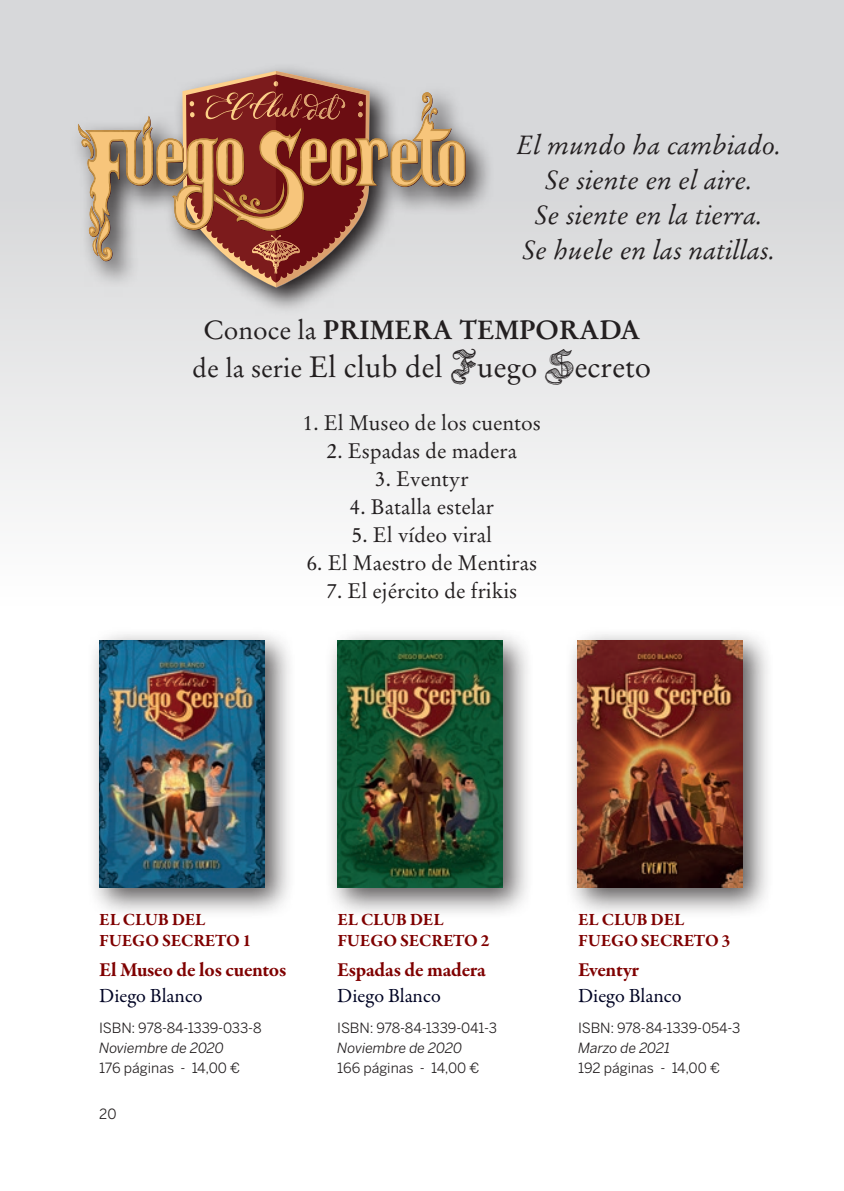
<style>
.page{position:relative;width:844px;height:1191px;background:#fff}
.page>*{position:absolute;margin:0;border:0;box-sizing:border-box;transform-origin:0 0}
.TEXTO_GENERAL{font:29.4px "Stempel Garamond LT Std";color:#231f20}
.TEXTO_GENERAL-2{font:italic 26.25px/35px "Stempel Garamond LT Std";color:#231f20;text-align:center}
.TEXTO_GENERAL-3{font:700 26.25px "Stempel Garamond LT Std";color:#231f20}
.TEXTO_GENERAL-4{font:21px "Stempel Garamond LT Std";color:#231f20}
.subtitulo{font:700 20.12px "Garamond Premr Pro";letter-spacing:-.01em;color:#7f0100}
.autor{font:20.12px "Garamond Premr Pro";color:#000424}
.titulo{font:20.12px "Garamond Premr Pro";color:#000424}
.titulo-2{font:700 20.12px "Garamond Premr Pro";letter-spacing:-.015em;color:#7f0100}
.titulo-3{font:700 17.5px/21px "Garamond Premr Pro";letter-spacing:-.01em;color:#7f0100}
.datos{font:14px "Benton Sans";letter-spacing:-.01em;color:#231f20}
.datos-2{font:italic 14px "Benton Sans";color:#231f20}
.s1{font-weight:400}
.s2{font-size:26.25px}
.s3{font-family:"Sketch Gothic School";font-size:39.9px}
</style>
<div class="page">
<div style="left:0;top:0;width:843px;height:696px;background:linear-gradient(to bottom,#cecfd2,#fff)"></div>
<svg style="left:69px;top:62px;width:425px;height:253px;background:#d7d7d8"></svg>
<svg style="left:78px;top:71px;width:388px;height:217px;background:#b38f80"></svg>
<div style="left:86px;top:627px;width:210px;height:292px;background:#231f20;opacity:.75"></div>
<img style="left:99px;top:640px;width:165px;height:247px">
<div style="left:324px;top:627px;width:210px;height:292px;background:#231f20;opacity:.75"></div>
<img style="left:337px;top:640px;width:165px;height:247px">
<div style="left:564px;top:627px;width:210px;height:292px;background:#231f20;opacity:.75"></div>
<img style="left:577px;top:640px;width:165px;height:247px">
<p class="TEXTO_GENERAL-2" style="left:516px;top:128px;width:267px">El mundo ha cambiado.<br>Se siente en el aire.<br>Se siente en la tierra.<br>Se huele en las natillas.</p>
<p class="TEXTO_GENERAL-3" style="left:203px;top:313px;width:438px"><span class="s1">Conoce la</span> PRIMERA TEMPORADA</p>
<p class="TEXTO_GENERAL" style="left:193px;top:349px;width:460px"><span class="s2">de la serie</span> El club del <span class="s3">F</span>uego <span class="s3">S</span>ecreto</p>
<p class="TEXTO_GENERAL-4" style="left:303px;top:410px;width:240px">1. El Museo de los cuentos</p>
<p class="TEXTO_GENERAL-4" style="left:327px;top:438px;width:192px">2. Espadas de madera</p>
<p class="TEXTO_GENERAL-4" style="left:375px;top:466px;width:95px">3. Eventyr</p>
<p class="TEXTO_GENERAL-4" style="left:350px;top:494px;width:146px">4. Batalla estelar</p>
<p class="TEXTO_GENERAL-4" style="left:352px;top:522px;width:142px">5. El vídeo viral</p>
<p class="TEXTO_GENERAL-4" style="left:306px;top:550px;width:232px">6. El Maestro de Mentiras</p>
<p class="TEXTO_GENERAL-4" style="left:326px;top:578px;width:192px">7. El ejército de frikis</p>
<p class="titulo-3" style="left:99px;top:909px;width:154px">EL CLUB DEL<br>FUEGO SECRETO 1</p>
<p class="subtitulo" style="left:99px;top:957px;width:189px">El Museo de los cuentos</p>
<p class="autor" style="left:99px;top:983px;width:105px">Diego Blanco</p>
<p class="datos" style="left:99px;top:1019px;width:164px">ISBN: 978-84-1339-033-8</p>
<p class="datos-2" style="left:99px;top:1039px;width:126px">Noviembre de 2020</p>
<p class="datos" style="left:99px;top:1059px;width:142px">176 páginas - 14,00 €</p>
<p class="datos" style="left:99px;top:1105px;width:19px">20</p>
<p class="titulo-3" style="left:337px;top:909px;width:154px">EL CLUB DEL<br>FUEGO SECRETO 2</p>
<p class="subtitulo" style="left:337px;top:957px;width:150px">Espadas de madera</p>
<p class="autor" style="left:337px;top:983px;width:105px">Diego Blanco</p>
<p class="datos" style="left:337px;top:1019px;width:161px">ISBN: 978-84-1339-041-3</p>
<p class="datos-2" style="left:337px;top:1039px;width:126px">Noviembre de 2020</p>
<p class="datos" style="left:337px;top:1059px;width:144px">166 páginas - 14,00 €</p>
<p class="titulo-3" style="left:578px;top:909px;width:154px">EL CLUB DEL<br>FUEGO SECRETO 3</p>
<p class="titulo-2" style="left:578px;top:957px;width:62px">Eventyr</p>
<p class="titulo" style="left:578px;top:983px;width:105px">Diego Blanco</p>
<p class="datos" style="left:578px;top:1019px;width:164px">ISBN: 978-84-1339-054-3</p>
<p class="datos-2" style="left:578px;top:1039px;width:94px">Marzo de 2021</p>
<p class="datos" style="left:578px;top:1059px;width:143px">192 páginas - 14,00 €</p>
</div>
